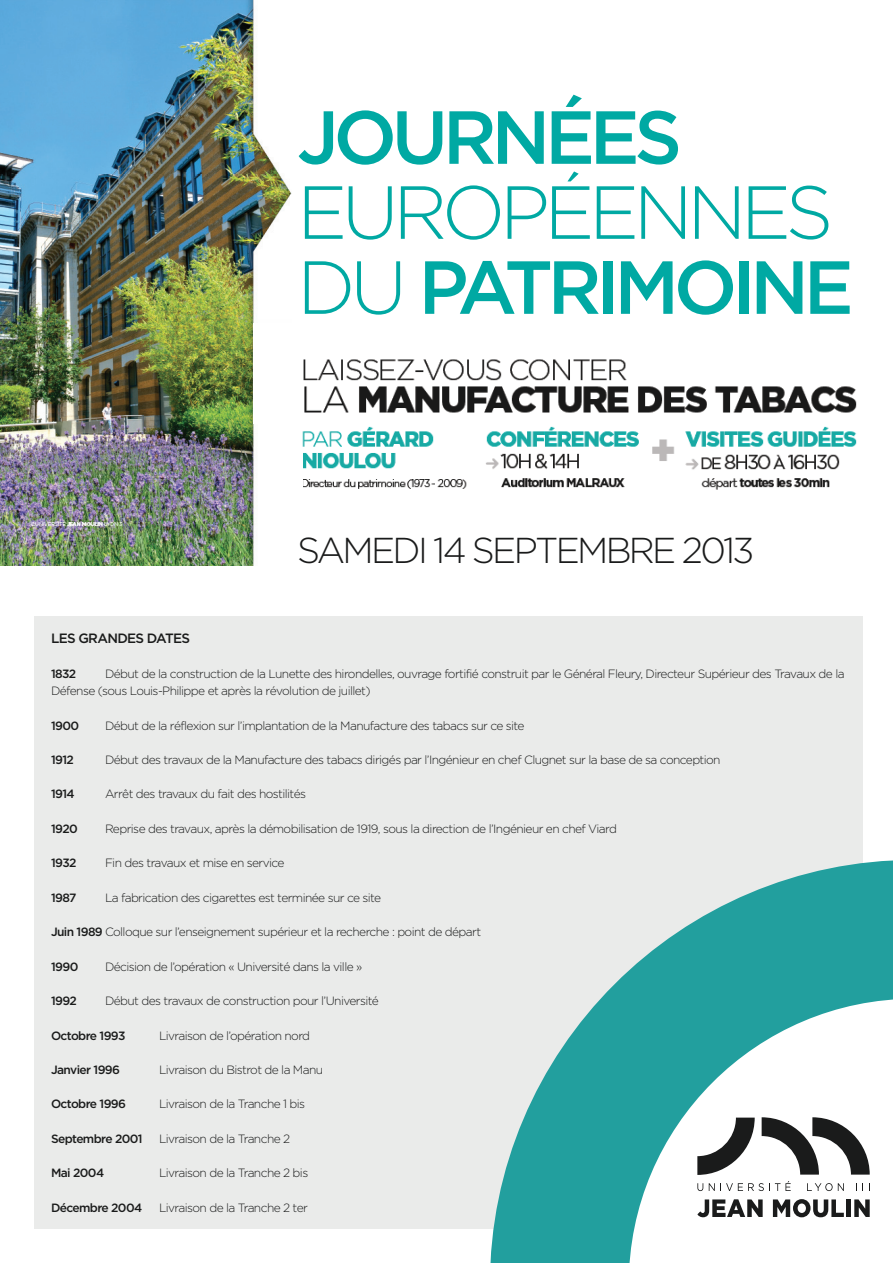
<style>
.page{position:relative;width:893px;height:1263px;background:#fff}
.page>*{position:absolute;margin:0;border:0;box-sizing:border-box;transform-origin:0 0}
.t1{font:300 75px/75px "Gotham";letter-spacing:-.075em;color:#00a9a3}
.t2{font:500 75px "Gotham";color:#00a9a3}
.t3{font:300 36px "Gotham";letter-spacing:-.075em;color:#1a1b1b}
.t4{font:500 13.5px "Gotham";letter-spacing:-.05em;color:#1a1b1b}
.t5{font:300 12px/17.2px "Gotham";letter-spacing:-.05em;color:#1a1b1b}
.t6{font:500 12px "Gotham";letter-spacing:-.05em;color:#1a1b1b}
.s1{font-weight:500}
</style>
<div class="page">
<div style="left:34px;top:617px;width:828px;height:612px;background:#eaebea"></div>
<img style="left:302px;top:359px;width:555px;height:131px">
<img style="left:0;top:0;width:291px;height:566px">
<div style="left:253px;top:323px;width:44px;height:100px;background:#fff"></div>
<div style="left:275px;top:47px;width:34px;height:100px;background:#fff"></div>
<div style="left:268px;top:453px;width:34px;height:100px;background:#fff"></div>
<svg style="left:490px;top:860px;width:403px;height:403px"></svg>
<svg style="left:697px;top:1117px;width:58px;height:58px;background:#9e9f9f"></svg>
<svg style="left:762px;top:1117px;width:108px;height:57px;background:#969797"></svg>
<svg style="left:697px;top:1183px;width:6px;height:8px"></svg>
<svg style="left:709px;top:1181px;width:82px;height:10px"></svg>
<svg style="left:807px;top:1183px;width:37px;height:8px"></svg>
<svg style="left:856px;top:1183px;width:7px;height:8px"></svg>
<svg style="left:697px;top:1199px;width:66px;height:18px"></svg>
<svg style="left:773px;top:1199px;width:71px;height:18px"></svg>
<div style="left:846px;top:1199px;width:5px;height:18px;background:#1a1b1b"></div>
<svg style="left:854px;top:1199px;width:16px;height:18px"></svg>
<h1 class="t2" style="left:297px;top:95px;width:335px">journées</h1>
<h1 class="t1" style="left:297px;top:174px;width:527px">européennes du <span class="s1">patrimoine</span></h1>
<h2 class="t3" style="left:297px;top:531px;width:459px">SAMEDI 14 SEPTEMBRE 2013</h2>
<p class="t4" style="left:51px;top:631px;width:141px">LES GRANDES DATES</p>
<p class="t6" style="left:51px;top:667px;width:27px">1832</p>
<p class="t5" style="left:51px;top:665px;width:795px;text-indent:54px">Début de la construction de la Lunette des hirondelles, ouvrage fortifié construit par le Général Fleury, Directeur Supérieur des Travaux de la<br>Défense (sous Louis-Philippe et après la révolution de juillet)</p>
<p class="t6" style="left:51px;top:718px;width:30px">1900</p>
<p class="t5" style="left:105px;top:716px;width:421px">Début de la réflexion sur l’implantation de la Manufacture des tabacs sur ce site</p>
<p class="t6" style="left:51px;top:753px;width:24px">1912</p>
<p class="t5" style="left:105px;top:751px;width:617px">Début des travaux de la Manufacture des tabacs dirigés par l’Ingénieur en chef Clugnet sur la base de sa conception</p>
<p class="t6" style="left:51px;top:787px;width:25px">1914</p>
<p class="t5" style="left:105px;top:785px;width:203px">Arrêt des travaux du fait des hostilités</p>
<p class="t6" style="left:51px;top:822px;width:28px">1920</p>
<p class="t5" style="left:105px;top:820px;width:513px">Reprise des travaux, après la démobilisation de 1919, sous la direction de l’Ingénieur en chef Viard</p>
<p class="t6" style="left:51px;top:856px;width:27px">1932</p>
<p class="t5" style="left:105px;top:854px;width:181px">Fin des travaux et mise en service</p>
<p class="t6" style="left:51px;top:891px;width:27px">1987</p>
<p class="t5" style="left:105px;top:889px;width:278px">La fabrication des cigarettes est terminée sur ce site</p>
<p class="t5" style="left:51px;top:923px;width:432px"><span class="s1">Juin 1989</span> Colloque sur l’enseignement supérieur et la recherche : point de départ</p>
<p class="t6" style="left:51px;top:960px;width:29px">1990</p>
<p class="t5" style="left:105px;top:958px;width:259px">Décision de l’opération « Université dans la ville »</p>
<p class="t6" style="left:51px;top:994px;width:27px">1992</p>
<p class="t5" style="left:105px;top:992px;width:275px">Début des travaux de construction pour l’Université</p>
<p class="t6" style="left:51px;top:1028px;width:76px">Octobre 1993</p>
<p class="t5" style="left:159px;top:1026px;width:153px">Livraison de l’opération nord</p>
<p class="t6" style="left:51px;top:1063px;width:71px">Janvier 1996</p>
<p class="t5" style="left:159px;top:1061px;width:166px">Livraison du Bistrot de la Manu</p>
<p class="t6" style="left:51px;top:1097px;width:77px">Octobre 1996</p>
<p class="t5" style="left:159px;top:1095px;width:148px">Livraison de la Tranche 1 bis</p>
<p class="t6" style="left:51px;top:1132px;width:93px">Septembre 2001</p>
<p class="t5" style="left:159px;top:1130px;width:133px">Livraison de la Tranche 2</p>
<p class="t6" style="left:51px;top:1166px;width:55px">Mai 2004</p>
<p class="t5" style="left:159px;top:1164px;width:151px">Livraison de la Tranche 2 bis</p>
<p class="t6" style="left:51px;top:1201px;width:93px">Décembre 2004</p>
<p class="t5" style="left:159px;top:1199px;width:150px">Livraison de la Tranche 2 ter</p>
</div>
